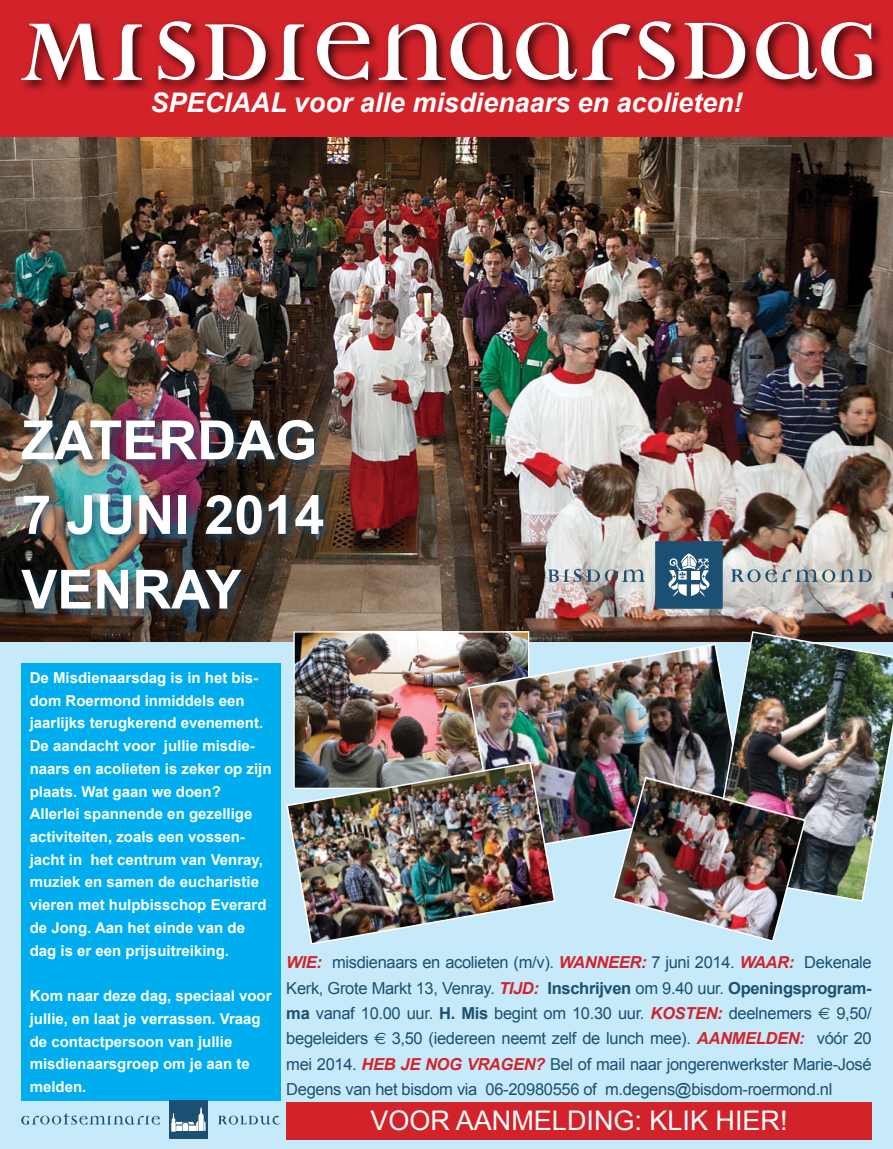
<style>
.page{position:relative;width:893px;height:1149px;background:#fff}
.page>*{position:absolute;margin:0;border:0;box-sizing:border-box;transform-origin:0 0}
.t1{font:700 54px "Arial";color:#fff}
.kopje{font:italic 700 27px "Arial";color:#fff}
.t2{font:27px "Arial";color:#fff}
.kopje-2{font:16.5px/25.3px "Arial";letter-spacing:-.02em;color:#1c5072;text-align:justify}
.Paragraph_Style_1{font:700 15px/22.6px "Arial";color:#fff}
.s1{font-weight:700;font-style:italic;color:#d2232a}
.s2{font-weight:700}
.s3{font-family:"Euro Sans"}
</style>
<div class="page">
<img style="left:0;top:136px;width:893px;height:506px">
<div style="left:0;top:0;width:893px;height:136px;background:#d2232a"></div>
<div style="left:18px;top:415px;width:318px;height:206px;background:#1c5072;opacity:.75"></div>
<div style="left:18px;top:18px;width:866px;height:75px;background:#000;opacity:.75"></div>
<svg style="left:205px;top:24px;width:61px;height:56px"></svg>
<svg style="left:317px;top:22px;width:53px;height:58px"></svg>
<svg style="left:113px;top:24px;width:29px;height:56px"></svg>
<svg style="left:21px;top:24px;width:83px;height:56px"></svg>
<svg style="left:158px;top:21px;width:37px;height:59px"></svg>
<svg style="left:275px;top:24px;width:29px;height:56px"></svg>
<svg style="left:379px;top:23px;width:251px;height:57px"></svg>
<svg style="left:756px;top:22px;width:116px;height:57px"></svg>
<svg style="left:638px;top:21px;width:36px;height:59px"></svg>
<svg style="left:685px;top:23px;width:60px;height:56px"></svg>
<svg style="left:731px;top:569px;width:141px;height:13px;background:#9da9ae"></svg>
<svg style="left:548px;top:568px;width:97px;height:14px"></svg>
<div style="left:655px;top:541px;width:67px;height:67px;background:#1c5072;border:1px solid #1c5072"></div>
<svg style="left:668px;top:553px;width:42px;height:43px"></svg>
<div style="left:0;top:642px;width:893px;height:506px;background:#c7eafb"></div>
<div style="left:21px;top:663px;width:260px;height:437px;background:#00aeef"></div>
<img style="left:295px;top:633px;width:232px;height:127px">
<div style="left:293px;top:631px;width:236px;height:157px;border:1px solid #fff"></div>
<img style="left:467px;top:642px;width:241px;height:201px">
<img style="left:286px;top:760px;width:270px;height:185px">
<img style="left:708px;top:630px;width:185px;height:272px">
<img style="left:612px;top:775px;width:195px;height:167px">
<div style="left:286px;top:1101px;width:586px;height:37px;background:#d2232a"></div>
<svg style="left:218px;top:1115px;width:63px;height:9px"></svg>
<svg style="left:21px;top:1113px;width:139px;height:11px"></svg>
<div style="left:169px;top:1100px;width:39px;height:38px;background:#1c5072"></div>
<svg style="left:171px;top:1106px;width:35px;height:25px"></svg>
<p class="kopje" style="left:150px;top:84px;width:594px">SPECIAAL voor alle misdienaars en acolieten!</p>
<p class="t1" style="left:21px;top:404px;width:297px">ZATERDAG</p>
<p class="t1" style="left:21px;top:478px;width:305px">7 JUNI 2014</p>
<p class="t1" style="left:21px;top:553px;width:222px">VENRAY</p>
<p class="Paragraph_Style_1" style="left:30px;top:666px;width:243px">De Misdienaarsdag is in het bis&shy;dom Roermond inmiddels een jaarlijks terugkerend evenement.<br>De aandacht voor jullie misdie&shy;naars en acolieten is zeker op zijn plaats. Wat gaan we doen?</p>
<p class="Paragraph_Style_1" style="left:30px;top:802px;width:238px">Allerlei spannende en gezellige activiteiten, zoals een vossen&shy;jacht in het centrum van Venray, muziek en samen de eucharistie vieren met hulpbisschop Everard de Jong. Aan het einde van de dag is er een prijsuitreiking.</p>
<p class="Paragraph_Style_1" style="left:30px;top:984px;width:243px">Kom naar deze dag, speciaal voor jullie, en laat je verrassen. Vraag de contactpersoon van jullie misdienaarsgroep om je aan te melden.</p>
<p class="kopje-2" style="left:286px;top:949px;width:587px"><span class="s1">WIE:</span> misdienaars en acolieten (m/v). <span class="s1">WANNEER:</span> 7 juni 2014. <span class="s1">WAAR:</span> Dekenale Kerk, Grote Markt 13, Venray. <span class="s1">TIJD:</span> <span class="s2">Inschrijven</span> om 9.40 uur. <span class="s2">Openingsprogram&shy;ma</span> vanaf 10.00 uur. <span class="s2">H. Mis</span> begint om 10.30 uur. <span class="s1">KOSTEN:</span> deelnemers <span class="s3">E</span> 9,50/ begeleiders <span class="s3">E</span> 3,50 (iedereen neemt zelf de lunch mee). <span class="s1">AANMELDEN:</span> vóór 20 mei 2014. <span class="s1">HEB JE NOG VRAGEN?</span> Bel of mail naar jongerenwerkster Marie-José Degens van het bisdom via 06-20980556 of m.degens@bisdom-roermond.nl</p>
<p class="t2" style="left:370px;top:1102px;width:419px">VOOR AANMELDING: KLIK HIER!</p>
</div>
